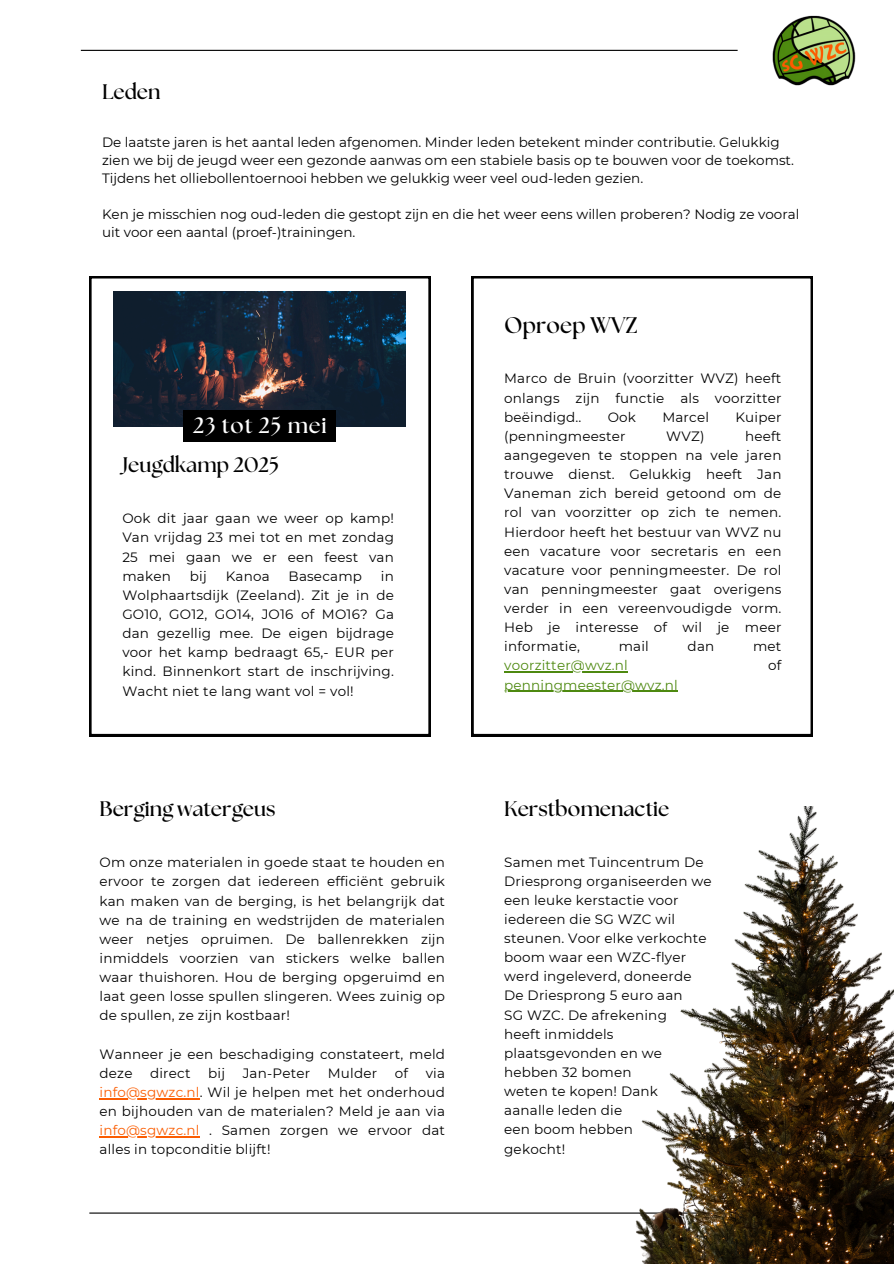
<style>
.page{position:relative;width:894px;height:1264px;background:#fff}
.page>*{position:absolute;margin:0;border:0;box-sizing:border-box;transform-origin:0 0}
.t1{font:700 22.5px "The Seasons";color:#000}
.t2{font:700 22.2px "The Seasons";letter-spacing:.04em;color:#fff}
.t3{font:700 21px "The Seasons";color:#000}
.t4{font:13.5px/19.2px "Montserrat";letter-spacing:.015em;color:#000}
.t5{font:13.5px "Montserrat";letter-spacing:.015em;color:#4e8910}
.s1{color:#fb5d02}
</style>
<div class="page">
<hr style="left:81px;top:50px;width:656px;height:1px;background:#000">
<svg style="left:471px;top:276px;width:341px;height:460px"></svg>
<hr style="left:504px;top:671px;width:124px;height:1px;background:#4e8910">
<hr style="left:504px;top:690px;width:174px;height:2px;background:#4e8910">
<svg style="left:89px;top:276px;width:341px;height:460px"></svg>
<hr style="left:99px;top:1098px;width:101px;height:1px;background:#fb5d02">
<hr style="left:99px;top:1136px;width:101px;height:1px;background:#fb5d02">
<img style="left:114px;top:291px;width:291px;height:135px">
<div style="left:184px;top:410px;width:152px;height:32px;background:#000"></div>
<hr style="left:89px;top:1212px;width:741px;height:1px;background:#000">
<img style="left:603px;top:806px;width:290px;height:457px">
<img style="left:772px;top:15px;width:84px;height:71px">
<p class="t3" style="left:102px;top:82px;width:60px">Leden</p>
<p class="t4" style="left:102px;top:133px;width:693px;line-height:18px">De laatste jaren is het aantal leden afgenomen. Minder leden betekent minder contributie. Gelukkig zien we bij de jeugd weer een gezonde aanwas om een stabiele basis op te bouwen voor de toekomst.<br>Tijdens het olliebollentoernooi hebben we gelukkig weer veel oud-leden gezien.</p>
<p class="t4" style="left:102px;top:205px;width:698px;line-height:18px">Ken je misschien nog oud-leden die gestopt zijn en die het weer eens willen proberen? Nodig ze vooral uit voor een aantal (proef-)trainingen.</p>
<p class="t2" style="left:193px;top:415px;width:135px">23 tot 25 mei</p>
<p class="t3" style="left:122px;top:455px;width:158px">Jeugdkamp 2025</p>
<p class="t4" style="left:122px;top:509px;width:273px;text-align:justify">Ook dit jaar gaan we weer op kamp!<br>Van vrijdag 23 mei tot en met zondag 25 mei gaan we er een feest van maken</p>
<p class="t4" style="left:190px;top:566px;width:18px">bij</p>
<p class="t4" style="left:226px;top:566px;width:45px">Kanoa</p>
<p class="t4" style="left:288px;top:566px;width:75px">Basecamp</p>
<p class="t4" style="left:122px;top:566px;width:273px;text-align:justify;text-indent:258px">in Wolphaartsdijk (Zeeland). Zit je in de GO10, GO12, GO14, JO16 of MO16? Ga dan gezellig mee. De eigen bijdrage voor het kamp bedraagt 65,- EUR per kind. Binnenkort start de inschrijving.<br>Wacht niet te lang want vol = vol!</p>
<p class="t3" style="left:99px;top:799px;width:177px">Berging watergeus</p>
<p class="t4" style="left:99px;top:852px;width:347px;text-align:justify">Om onze materialen in goede staat te houden en ervoor te zorgen dat iedereen efficiënt gebruik kan maken van de berging, is het belangrijk dat we na de training en wedstrijden de materialen weer netjes opruimen. De ballenrekken zijn inmiddels voorzien van stickers welke ballen waar thuishoren. Hou de berging opgeruimd en laat geen losse spullen slingeren. Wees zuinig op de spullen, ze zijn kostbaar!</p>
<p class="t4" style="left:99px;top:1044px;width:347px">Wanneer je een beschadiging constateert, meld deze</p>
<p class="t4" style="left:150px;top:1063px;width:42px">direct</p>
<p class="t4" style="left:208px;top:1063px;width:18px">bij</p>
<p class="t4" style="left:242px;top:1063px;width:69px">Jan-Peter</p>
<p class="t4" style="left:328px;top:1063px;width:51px">Mulder</p>
<p class="t4" style="left:395px;top:1063px;width:15px">of</p>
<p class="t4" style="left:425px;top:1063px;width:21px">via</p>
<p class="t4" style="left:99px;top:1082px;width:347px"><span class="s1">info@sgwzc.nl</span>. Wil je helpen met het onderhoud en bijhouden van de materialen? Meld je aan via</p>
<p class="t4" style="left:99px;top:1120px;width:347px"><span class="s1">info@sgwzc.nl</span> . Samen zorgen we ervoor dat alles in topconditie blijft!</p>
<p class="t1" style="left:504px;top:315px;width:135px">Oproep WVZ</p>
<p class="t4" style="left:504px;top:369px;width:279px;text-align:justify">Marco de Bruin (voorzitter WVZ) heeft onlangs zijn functie als voorzitter beëindigd..</p>
<p class="t4" style="left:607px;top:407px;width:30px">Ook</p>
<p class="t4" style="left:662px;top:407px;width:48px">Marcel</p>
<p class="t4" style="left:735px;top:407px;width:48px">Kuiper</p>
<p class="t4" style="left:504px;top:426px;width:123px">(penningmeester</p>
<p class="t4" style="left:666px;top:426px;width:40px">WVZ)</p>
<p class="t4" style="left:504px;top:426px;width:279px;text-align:justify;text-indent:241px">heeft aangegeven te stoppen na vele jaren trouwe dienst. Gelukkig heeft Jan Vaneman zich bereid getoond om de rol van voorzitter op zich te nemen.<br>Hierdoor heeft het bestuur van WVZ nu een vacature voor secretaris en een vacature voor penningmeester. De rol van penningmeester gaat overigens verder in een vereenvoudigde vorm.<br>Heb je interesse of wil je meer informatie,</p>
<p class="t4" style="left:618px;top:637px;width:32px">mail</p>
<p class="t4" style="left:687px;top:637px;width:28px">dan</p>
<p class="t4" style="left:752px;top:637px;width:30px">met</p>
<p class="t5" style="left:504px;top:657px;width:125px">voorzitter@wvz.nl</p>
<p class="t4" style="left:768px;top:656px;width:15px">of</p>
<p class="t5" style="left:504px;top:676px;width:175px">penningmeester@wvz.nl</p>
<p class="t3" style="left:504px;top:799px;width:167px">Kerstbomenactie</p>
<p class="t4" style="left:504px;top:852px;width:209px">Samen met Tuincentrum De<br>Driesprong organiseerden we een leuke kerstactie voor iedereen die SG WZC wil steunen. Voor elke verkochte boom waar een WZC-flyer werd ingeleverd, doneerde</p>
<p class="t4" style="left:504px;top:986px;width:180px">De Driesprong 5 euro aan</p>
<p class="t4" style="left:504px;top:1005px;width:164px">SG WZC. De afrekening</p>
<p class="t4" style="left:504px;top:1024px;width:159px">heeft inmiddels plaatsgevonden en we hebben 32 bomen</p>
<p class="t4" style="left:504px;top:1081px;width:155px">weten te kopen! Dank</p>
<p class="t4" style="left:504px;top:1100px;width:119px">aanalle leden die</p>
<p class="t4" style="left:504px;top:1119px;width:130px">een boom hebben</p>
<p class="t4" style="left:504px;top:1139px;width:63px">gekocht!</p>
</div>
